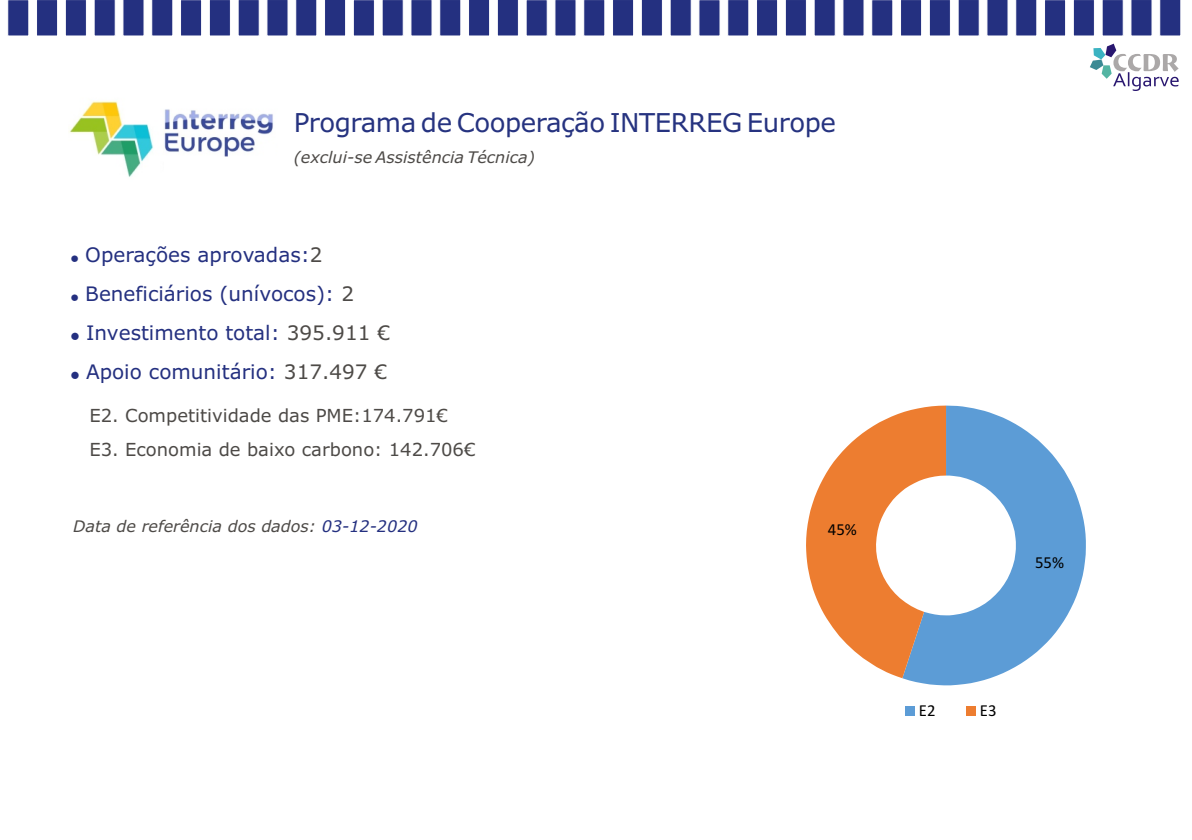
<style>
.page{position:relative;width:1192px;height:840px;background:#fff}
.page>*{position:absolute;margin:0;border:0;box-sizing:border-box;transform-origin:0 0}
.t1{font:26px "Verdana";letter-spacing:-.02em;color:#263380}
.t2{font:20px/39.2px "Verdana";color:#243080}
.t3{font:18px/34px "Verdana";color:#4d4a47}
.t4{font:16.8px "Calibri";letter-spacing:.005em;color:#000}
.t5{font:italic 16px "Verdana";color:#4d4a47}
.s1{color:#4d4a47}
.s2{color:#243080}
</style>
<div class="page">
<div style="left:151px;top:0;width:22px;height:36px;background:#243080;border:1px solid #fff"></div>
<div style="left:122px;top:0;width:23px;height:36px;background:#243080;border:1px solid #fff"></div>
<div style="left:94px;top:0;width:22px;height:36px;background:#243080;border:1px solid #fff"></div>
<div style="left:65px;top:0;width:22px;height:36px;background:#243080;border:1px solid #fff"></div>
<div style="left:36px;top:0;width:22px;height:36px;background:#243080;border:1px solid #fff"></div>
<div style="left:7px;top:0;width:22px;height:36px;background:#243080;border:1px solid #fff"></div>
<div style="left:324px;top:0;width:22px;height:36px;background:#243080;border:1px solid #fff"></div>
<div style="left:295px;top:0;width:22px;height:36px;background:#243080;border:1px solid #fff"></div>
<div style="left:266px;top:0;width:23px;height:36px;background:#243080;border:1px solid #fff"></div>
<div style="left:238px;top:0;width:22px;height:36px;background:#243080;border:1px solid #fff"></div>
<div style="left:209px;top:0;width:22px;height:36px;background:#243080;border:1px solid #fff"></div>
<div style="left:180px;top:0;width:22px;height:36px;background:#243080;border:1px solid #fff"></div>
<div style="left:497px;top:0;width:22px;height:36px;background:#243080;border:1px solid #fff"></div>
<div style="left:468px;top:0;width:22px;height:36px;background:#243080;border:1px solid #fff"></div>
<div style="left:439px;top:0;width:22px;height:36px;background:#243080;border:1px solid #fff"></div>
<div style="left:410px;top:0;width:23px;height:36px;background:#243080;border:1px solid #fff"></div>
<div style="left:382px;top:0;width:22px;height:36px;background:#243080;border:1px solid #fff"></div>
<div style="left:353px;top:0;width:22px;height:36px;background:#243080;border:1px solid #fff"></div>
<div style="left:670px;top:0;width:22px;height:36px;background:#243080;border:1px solid #fff"></div>
<div style="left:641px;top:0;width:22px;height:36px;background:#243080;border:1px solid #fff"></div>
<div style="left:612px;top:0;width:22px;height:36px;background:#243080;border:1px solid #fff"></div>
<div style="left:583px;top:0;width:22px;height:36px;background:#243080;border:1px solid #fff"></div>
<div style="left:554px;top:0;width:23px;height:36px;background:#243080;border:1px solid #fff"></div>
<div style="left:526px;top:0;width:22px;height:36px;background:#243080;border:1px solid #fff"></div>
<div style="left:842px;top:0;width:23px;height:36px;background:#243080;border:1px solid #fff"></div>
<div style="left:814px;top:0;width:22px;height:36px;background:#243080;border:1px solid #fff"></div>
<div style="left:785px;top:0;width:22px;height:36px;background:#243080;border:1px solid #fff"></div>
<div style="left:756px;top:0;width:22px;height:36px;background:#243080;border:1px solid #fff"></div>
<div style="left:727px;top:0;width:22px;height:36px;background:#243080;border:1px solid #fff"></div>
<div style="left:698px;top:0;width:23px;height:36px;background:#243080;border:1px solid #fff"></div>
<div style="left:1015px;top:0;width:22px;height:36px;background:#243080;border:1px solid #fff"></div>
<div style="left:986px;top:0;width:23px;height:36px;background:#243080;border:1px solid #fff"></div>
<div style="left:958px;top:0;width:22px;height:36px;background:#243080;border:1px solid #fff"></div>
<div style="left:929px;top:0;width:22px;height:36px;background:#243080;border:1px solid #fff"></div>
<div style="left:900px;top:0;width:22px;height:36px;background:#243080;border:1px solid #fff"></div>
<div style="left:871px;top:0;width:22px;height:36px;background:#243080;border:1px solid #fff"></div>
<div style="left:1159px;top:0;width:22px;height:36px;background:#243080;border:1px solid #fff"></div>
<div style="left:1130px;top:0;width:23px;height:36px;background:#243080;border:1px solid #fff"></div>
<div style="left:1102px;top:0;width:22px;height:36px;background:#243080;border:1px solid #fff"></div>
<div style="left:1073px;top:0;width:22px;height:36px;background:#243080;border:1px solid #fff"></div>
<div style="left:1044px;top:0;width:22px;height:36px;background:#243080;border:1px solid #fff"></div>
<svg style="left:1090px;top:44px;width:89px;height:47px"></svg>
<img style="left:69px;top:101px;width:204px;height:76px">
<div style="left:164px;top:158px;width:188px;height:17px;background:#fff"></div>
<svg style="left:902px;top:406px;width:184px;height:279px;fill:#5c9cd6"></svg>
<svg style="left:806px;top:406px;width:140px;height:272px"></svg>
<div style="left:906px;top:706px;width:9px;height:9px;background:#5c9cd6"></div>
<div style="left:967px;top:706px;width:9px;height:9px;background:#ed7d30"></div>
<h1 class="t1" style="left:294px;top:112px;width:544px">Programa de Cooperação INTERREG Europe</h1>
<p class="t5" style="left:294px;top:151px;width:243px">(exclui-se Assistência Técnica)</p>
<p class="t2" style="left:85px;top:236px;width:306px">Operações aprovadas:<span class="s1">2<br></span>Beneficiários (unívocos): <span class="s1">2<br></span>Investimento total: <span class="s1">395.911 €<br></span>Apoio comunitário: <span class="s1">317.497 €</span></p>
<p class="t3" style="left:89px;top:400px;width:388px">E2. Competitividade das PME:174.791€<br>E3. Economia de baixo carbono: 142.706€</p>
<p class="t5" style="left:73px;top:520px;width:346px">Data de referência dos dados: <span class="s2">03-12-2020</span></p>
<p class="t4" style="left:828px;top:522px;width:31px">45%</p>
<p class="t4" style="left:1035px;top:555px;width:31px">55%</p>
<p class="t4" style="left:919px;top:703px;width:18px">E2</p>
<p class="t4" style="left:980px;top:703px;width:18px">E3</p>
</div>
